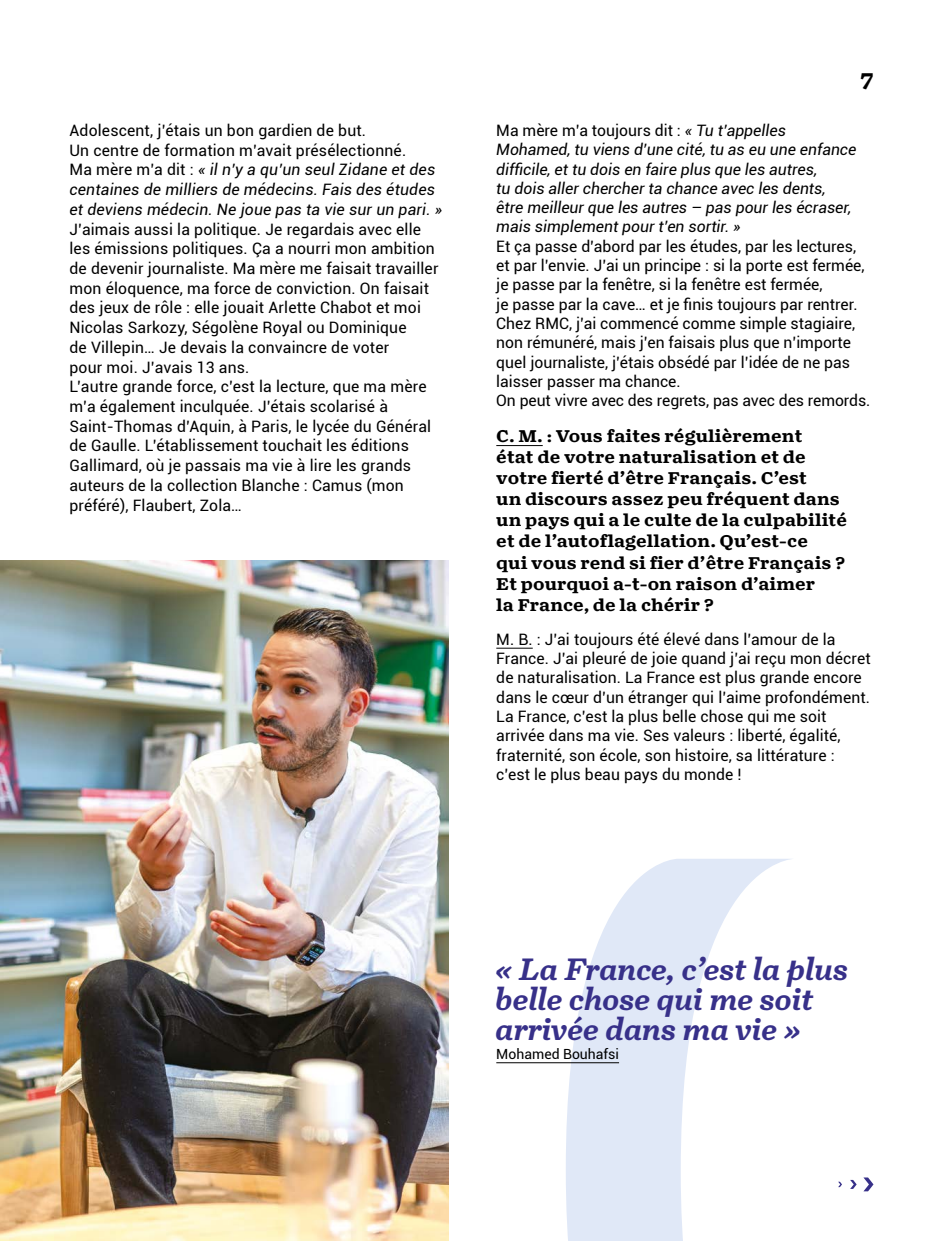
<style>
.page{position:relative;width:943px;height:1241px;background:#fff}
.page>*{position:absolute;margin:0;border:0;box-sizing:border-box;transform-origin:0 0}
.t1{font:italic 500 31.5px/29.8px "Turnip";color:#373089}
.t2{font:700 21px "Turnip RE";color:#000}
.t3{font:15.75px/19.2px "Roboto";letter-spacing:.005em;color:#000}
.t4{font:italic 15.75px/19.2px "Roboto";color:#000}
.t5{font:700 15.75px/21px "Turnip RE";letter-spacing:.005em;color:#000}
.t6{font:14px "Roboto";color:#000}
.s1{font-style:normal}
</style>
<div class="page">
<svg style="left:566px;top:859px;width:225px;height:381px;fill:#e0e8f7"></svg>
<hr style="left:496px;top:445px;width:46px;height:1px;background:#000">
<hr style="left:496px;top:647px;width:36px;height:1px;background:#000">
<svg style="left:863px;top:1177px;width:10px;height:14px"></svg>
<svg style="left:850px;top:1179px;width:6px;height:9px"></svg>
<svg style="left:838px;top:1181px;width:4px;height:5px"></svg>
<hr style="left:496px;top:1062px;width:123px;height:1px;background:#000">
<img style="left:0;top:561px;width:449px;height:679px">
<p class="t4" style="left:69px;top:120px;width:374px;line-height:19.8px"><span class="s1">Adolescent, j’étais un bon gardien de but.<br>Un centre de formation m’avait présélectionné.<br>Ma mère m’a dit :</span> « il n’y a qu’un seul Zidane et des centaines de milliers de médecins. Fais des études et deviens médecin. Ne joue pas ta vie sur un pari. »</p>
<p class="t3" style="left:69px;top:218px;width:370px;line-height:19.8px">J’aimais aussi la politique. Je regardais avec elle les émissions politiques. Ça a nourri mon ambition de devenir journaliste. Ma mère me faisait travailler mon éloquence, ma force de conviction. On faisait des jeux de rôle : elle jouait Arlette Chabot et moi Nicolas Sarkozy, Ségolène Royal ou Dominique<br>de Villepin… Je devais la convaincre de voter<br>pour moi. J’avais 13 ans.<br>L’autre grande force, c’est la lecture, que ma mère m’a également inculquée. J’étais scolarisé à Saint-Thomas d’Aquin, à Paris, le lycée du Général de Gaulle. L’établissement touchait les éditions Gallimard, où je passais ma vie à lire les grands auteurs de la collection Blanche : Camus (mon préféré), Flaubert, Zola…</p>
<h2 class="t2" style="left:860px;top:66px;width:15px">7</h2>
<p class="t4" style="left:496px;top:120px;width:361px"><span class="s1">Ma mère m’a toujours dit :</span> « Tu t’appelles Mohamed, tu viens d’une cité, tu as eu une enfance difficile, et tu dois en faire plus que les autres,<br>tu dois aller chercher ta chance avec les dents, être meilleur que les autres – pas pour les écraser, mais simplement pour t’en sortir. »</p>
<p class="t3" style="left:496px;top:236px;width:375px">Et ça passe d’abord par les études, par les lectures, et par l’envie. J’ai un principe : si la porte est fermée, je passe par la fenêtre, si la fenêtre est fermée,<br>je passe par la cave… et je finis toujours par rentrer.<br>Chez RMC, j’ai commencé comme simple stagiaire, non rémunéré, mais j’en faisais plus que n’importe quel journaliste, j’étais obsédé par l’idée de ne pas laisser passer ma chance.<br>On peut vivre avec des regrets, pas avec des remords.</p>
<p class="t5" style="left:496px;top:426px;width:352px">C. M. : Vous faites régulièrement<br>état de votre naturalisation et de votre fierté d’être Français. C’est<br>un discours assez peu fréquent dans un pays qui a le culte de la culpabilité et de l’autoflagellation. Qu’est-ce<br>qui vous rend si fier d’être Français ?<br>Et pourquoi a-t-on raison d’aimer<br>la France, de la chérir ?</p>
<p class="t3" style="left:496px;top:629px;width:376px">M. B. : J’ai toujours été élevé dans l’amour de la France. J’ai pleuré de joie quand j’ai reçu mon décret de naturalisation. La France est plus grande encore dans le cœur d’un étranger qui l’aime profondément.<br>La France, c’est la plus belle chose qui me soit arrivée dans ma vie. Ses valeurs : liberté, égalité, fraternité, son école, son histoire, sa littérature : c’est le plus beau pays du monde !</p>
<h1 class="t1" style="left:496px;top:954px;width:354px">« La France, c’est la plus belle chose qui me soit arrivée dans ma vie »</h1>
<p class="t6" style="left:496px;top:1044px;width:124px">Mohamed Bouhafsi</p>
</div>
